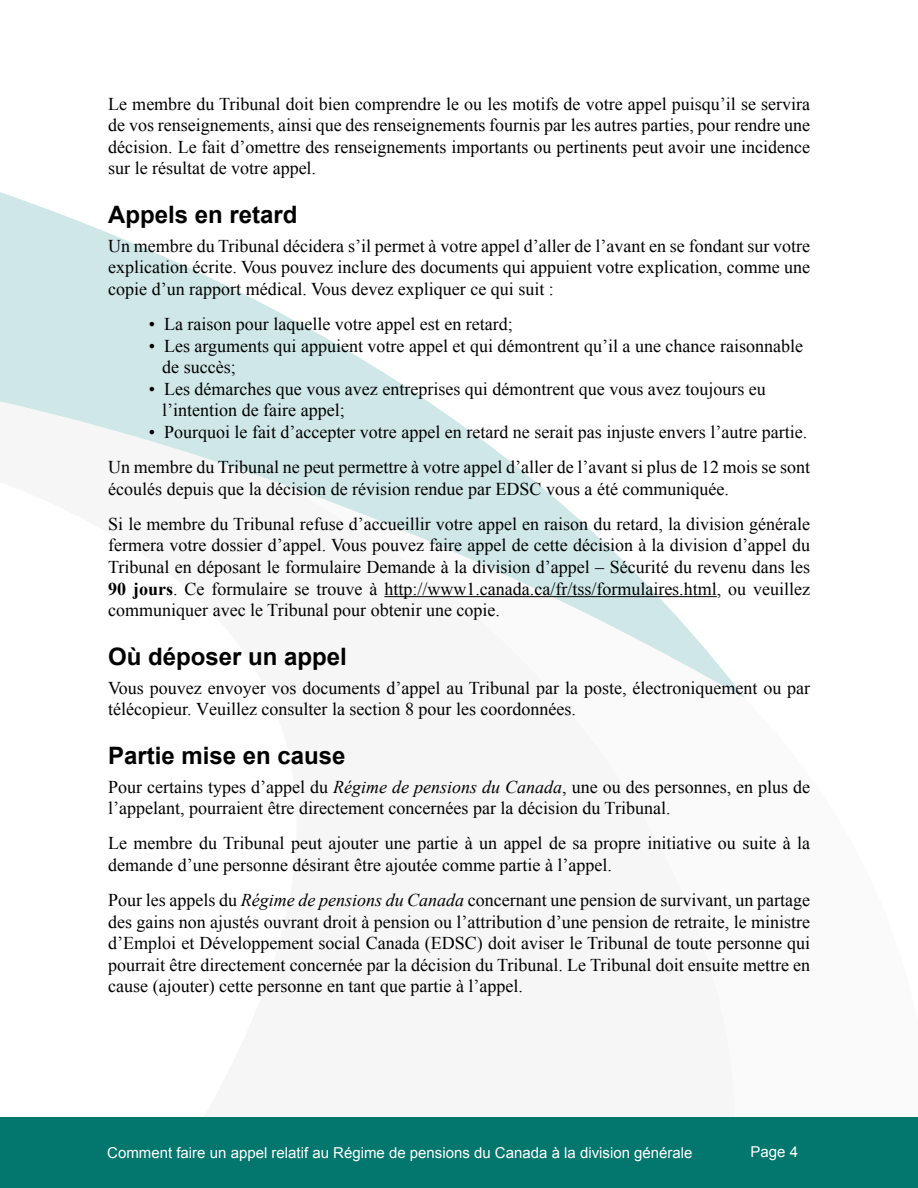
<style>
.page{position:relative;width:918px;height:1188px;background:#fff}
.page>*{position:absolute;margin:0;border:0;box-sizing:border-box;transform-origin:0 0}
.t1{font:700 24px "Arial";color:#000}
.Paragraph{font:18px "Times New Roman";color:#000}
.t2{font:15px "Arial";color:#fff}
.s1{font-weight:700}
.s2{font-style:italic}
</style>
<div class="page">
<svg style="left:0;top:192px;width:745px;height:506px"></svg>
<div style="left:0;top:1118px;width:918px;height:70px;background:#03766d"></div>
<hr style="left:384px;top:596px;width:333px;height:1px;background:#000">
<p class="Paragraph" style="left:108px;top:91px;width:704px">Le membre du Tribunal doit bien comprendre le ou les motifs de votre appel puisqu’il se servira</p>
<p class="Paragraph" style="left:108px;top:113px;width:703px">de vos renseignements, ainsi que des renseignements fournis par les autres parties, pour rendre une</p>
<p class="Paragraph" style="left:108px;top:135px;width:704px">décision. Le fait d’omettre des renseignements importants ou pertinents peut avoir une incidence</p>
<p class="Paragraph" style="left:108px;top:156px;width:209px">sur le résultat de votre appel.</p>
<p class="t1" style="left:108px;top:199px;width:191px">Appels en retard</p>
<p class="Paragraph" style="left:108px;top:234px;width:704px">Un membre du Tribunal décidera s’il permet à votre appel d’aller de l’avant en se fondant sur votre</p>
<p class="Paragraph" style="left:108px;top:255px;width:704px">explication écrite. Vous pouvez inclure des documents qui appuient votre explication, comme une</p>
<p class="Paragraph" style="left:108px;top:277px;width:447px">copie d’un rapport médical. Vous devez expliquer ce qui suit :</p>
<p class="Paragraph" style="left:149px;top:312px;width:366px">• La raison pour laquelle votre appel est en retard;</p>
<p class="Paragraph" style="left:149px;top:334px;width:656px">• Les arguments qui appuient votre appel et qui démontrent qu’il a une chance raisonnable</p>
<p class="Paragraph" style="left:162px;top:355px;width:75px">de succès;</p>
<p class="Paragraph" style="left:149px;top:377px;width:619px">• Les démarches que vous avez entreprises qui démontrent que vous avez toujours eu</p>
<p class="Paragraph" style="left:162px;top:398px;width:184px">l’intention de faire appel;</p>
<p class="Paragraph" style="left:149px;top:420px;width:660px">• Pourquoi le fait d’accepter votre appel en retard ne serait pas injuste envers l’autre partie.</p>
<p class="Paragraph" style="left:108px;top:455px;width:704px">Un membre du Tribunal ne peut permettre à votre appel d’aller de l’avant si plus de 12 mois se sont</p>
<p class="Paragraph" style="left:108px;top:477px;width:622px">écoulés depuis que la décision de révision rendue par EDSC vous a été communiquée.</p>
<p class="Paragraph" style="left:108px;top:512px;width:704px">Si le membre du Tribunal refuse d’accueillir votre appel en raison du retard, la division générale</p>
<p class="Paragraph" style="left:108px;top:533px;width:703px">fermera votre dossier d’appel. Vous pouvez faire appel de cette décision à la division d’appel du</p>
<p class="Paragraph" style="left:108px;top:555px;width:704px">Tribunal en déposant le formulaire Demande à la division d’appel – Sécurité du revenu dans les</p>
<p class="Paragraph" style="left:108px;top:577px;width:704px"><span class="s1">90 jours</span>. Ce formulaire se trouve à http://www1.canada.ca/fr/tss/formulaires.html, ou veuillez</p>
<p class="Paragraph" style="left:108px;top:598px;width:393px">communiquer avec le Tribunal pour obtenir une copie.</p>
<p class="t1" style="left:108px;top:641px;width:240px">Où déposer un appel</p>
<p class="Paragraph" style="left:108px;top:676px;width:704px">Vous pouvez envoyer vos documents d’appel au Tribunal par la poste, électroniquement ou par</p>
<p class="Paragraph" style="left:108px;top:697px;width:469px">télécopieur. Veuillez consulter la section 8 pour les coordonnées.</p>
<p class="t1" style="left:108px;top:740px;width:239px">Partie mise en cause</p>
<p class="Paragraph" style="left:108px;top:775px;width:703px">Pour certains types d’appel du <span class="s2">Régime de pensions du Canada</span>, une ou des personnes, en plus de</p>
<p class="Paragraph" style="left:108px;top:796px;width:564px">l’appelant, pourraient être directement concernées par la décision du Tribunal.</p>
<p class="Paragraph" style="left:108px;top:831px;width:704px">Le membre du Tribunal peut ajouter une partie à un appel de sa propre initiative ou suite à la</p>
<p class="Paragraph" style="left:108px;top:853px;width:505px">demande d’une personne désirant être ajoutée comme partie à l’appel.</p>
<p class="Paragraph" style="left:108px;top:888px;width:704px">Pour les appels du <span class="s2">Régime de pensions du Canada</span> concernant une pension de survivant, un partage</p>
<p class="Paragraph" style="left:108px;top:910px;width:704px">des gains non ajustés ouvrant droit à pension ou l’attribution d’une pension de retraite, le ministre</p>
<p class="Paragraph" style="left:108px;top:931px;width:704px">d’Emploi et Développement social Canada (EDSC) doit aviser le Tribunal de toute personne qui</p>
<p class="Paragraph" style="left:108px;top:953px;width:704px">pourrait être directement concernée par la décision du Tribunal. Le Tribunal doit ensuite mettre en</p>
<p class="Paragraph" style="left:108px;top:974px;width:416px">cause (ajouter) cette personne en tant que partie à l’appel.</p>
<p class="t2" style="left:107px;top:1143px;width:587px">Comment faire un appel relatif au Régime de pensions du Canada à la division générale</p>
<p class="t2" style="left:751px;top:1142px;width:49px">Page 4</p>
</div>
